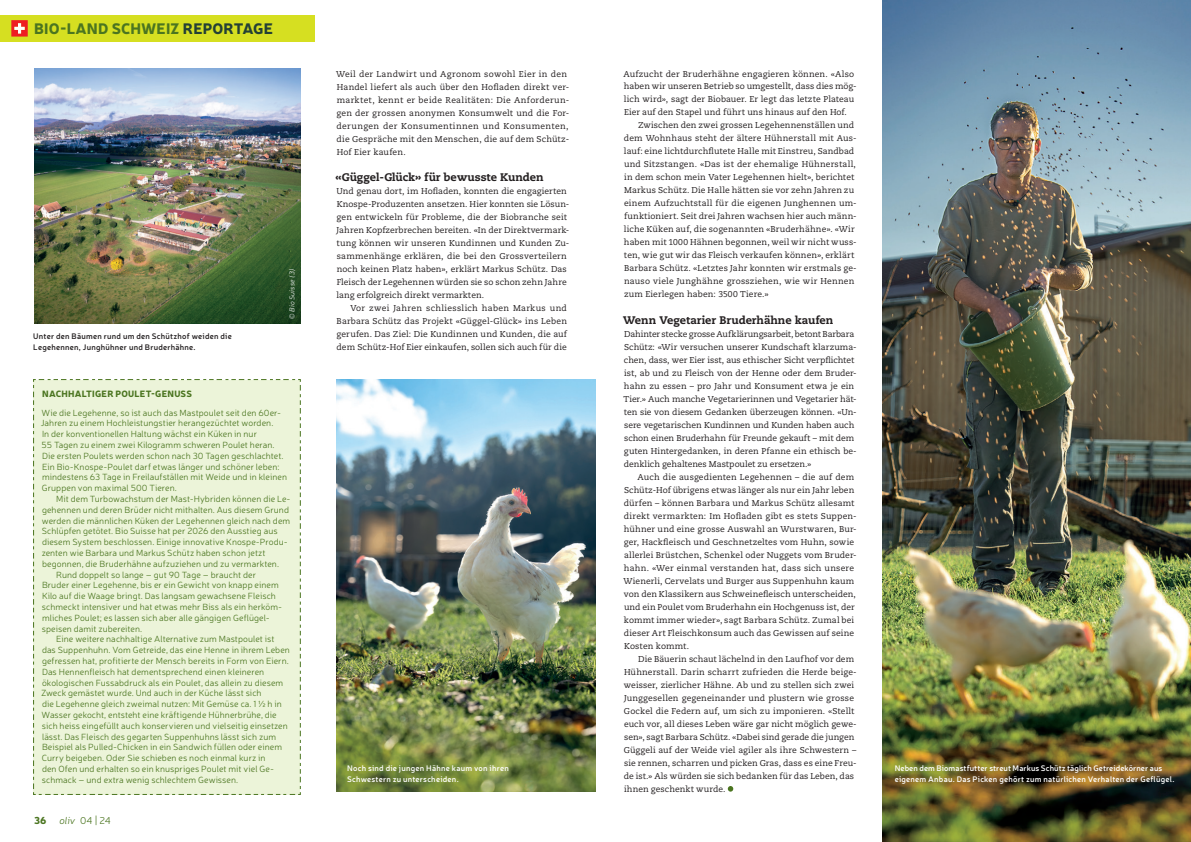
<style>
.page{position:relative;width:1191px;height:842px;background:#fff}
.page>*{position:absolute;margin:0;border:0;box-sizing:border-box;transform-origin:0 0}
.t1{font:900 15px "Neris";letter-spacing:.005em;color:#4b7520}
.t2{font:800 11px "Caecilia LT Std";letter-spacing:-.005em;color:#231f20}
.t3{font:300 10px "Neris";color:#4b7520}
.t4{font:900 10px "Neris";color:#4b7520}
.t5{font:300 9px/10.8px "Neris";letter-spacing:.005em;color:#4b7520}
.t6{font:900 9px "Neris";letter-spacing:.02em;color:#4b7520}
.t7{font:8.5px/13px "Caecilia LT Std";letter-spacing:.01em;color:#231f20}
.t8{font:8.5px/13px "Caecilia LT Std";letter-spacing:.03em;color:#231f20}
.t9{font:600 8px/11px "Neris";letter-spacing:.02em;color:#fff}
.t10{font:600 8px/11px "Neris";letter-spacing:.03em;color:#231f20}
.t11{font:italic 300 7px "Neris";letter-spacing:.02em;color:#fff}
.s1{color:#244035}
.s2{font-style:italic}
</style>
<div class="page">
<div style="left:0;top:15px;width:315px;height:27px;background:#d6df21"></div>
<svg style="left:11px;top:20px;width:17px;height:17px"></svg>
<div style="left:33px;top:379px;width:268px;height:416px;background:#ecf4d9"></div>
<svg style="left:728px;top:786px;width:5px;height:6px"></svg>
<img style="left:34px;top:69px;width:266px;height:255px">
<img style="left:336px;top:380px;width:259px;height:412px">
<img style="left:882px;top:0;width:309px;height:842px">
<h1 class="t1" style="left:34px;top:18px;width:240px">BIO-LAND SCHWEIZ <span class="s1">REPORTAGE</span></h1>
<h1 class="t1" style="left:34px;top:18px;width:106px">RUBRIK NAME</h1>
<p class="t7" style="left:623px;top:67px;width:235px">Aufzucht der Bruderhähne engagieren können. «Also haben wir unseren Betrieb so umgestellt, dass dies mög&shy;lich wird», sagt der Biobauer. Er legt das letzte Plateau Eier auf den Stapel und führt uns hinaus auf den Hof.</p>
<p class="t7" style="left:624px;top:119px;width:234px;text-indent:14px">Zwischen den zwei grossen Legehennenställen und dem Wohnhaus steht der ältere Hühnerstall mit Aus&shy;lauf: eine lichtdurchflutete Halle mit Einstreu, Sandbad und Sitzstangen. «Das ist der ehemalige Hühnerstall, in dem schon mein Vater Legehennen hielt», berichtet Markus Schütz. Die Halle hätten sie vor zehn Jahren zu einem Aufzuchtstall für die eigenen Junghennen um&shy;funktioniert. Seit drei Jahren wachsen hier auch männ&shy;liche Küken auf, die sogenannten «Bruderhähne». «Wir haben mit 1000 Hähnen begonnen, weil wir nicht wuss&shy;ten, wie gut wir das Fleisch verkaufen können», erklärt Barbara Schütz. «Letztes Jahr konnten wir erstmals ge&shy;nauso viele Junghähne grossziehen, wie wir Hennen zum Eierlegen haben: 3500 Tiere.»</p>
<p class="t2" style="left:623px;top:313px;width:212px">Wenn Vegetarier Bruderhähne kaufen</p>
<p class="t7" style="left:623px;top:327px;width:235px">Dahinter stecke grosse Aufklärungsarbeit, betont Barbara Schütz: «Wir versuchen unserer Kundschaft klarzuma&shy;chen, dass, wer Eier isst, aus ethischer Sicht verpflichtet ist, ab und zu Fleisch von der Henne oder dem Bruder&shy;hahn zu essen – pro Jahr und Konsument etwa je ein Tier.» Auch manche Vegetarierinnen und Vegetarier hät&shy;ten sie von diesem Gedanken überzeugen können. «Un&shy;sere vegetarischen Kundinnen und Kunden haben auch schon einen Bruderhahn für Freunde gekauft – mit dem guten Hintergedanken, in deren Pfanne ein ethisch be&shy;denklich gehaltenes Mastpoulet zu ersetzen.»</p>
<p class="t7" style="left:623px;top:470px;width:235px;text-indent:14px">Auch die ausgedienten Legehennen – die auf dem Schütz-Hof übrigens etwas länger als nur ein Jahr leben dürfen – können Barbara und Markus Schütz allesamt direkt vermarkten: Im Hofladen gibt es stets Suppen&shy;hühner und eine grosse Auswahl an Wurstwaren, Bur&shy;ger, Hackfleisch und Geschnetzeltes vom Huhn, sowie allerlei Brüstchen, Schenkel oder Nuggets vom Bruder&shy;hahn. «Wer einmal verstanden hat, dass sich unsere Wienerli, Cervelats und Burger aus Suppenhuhn kaum von den Klassikern aus Schweinefleisch unterscheiden, und ein Poulet vom Bruderhahn ein Hochgenuss ist, der kommt immer wieder», sagt Barbara Schütz. Zumal bei dieser Art Fleischkonsum auch das Gewissen auf seine Kosten kommt.</p>
<p class="t7" style="left:624px;top:652px;width:234px;text-indent:14px">Die Bäuerin schaut lächelnd in den Laufhof vor dem Hühnerstall. Darin scharrt zufrieden die Herde beige&shy;weisser, zierlicher Hähne. Ab und zu stellen sich zwei Junggesellen gegeneinander und plustern wie grosse Gockel die Federn auf, um sich zu imponieren. «Stellt euch vor, all dieses Leben wäre gar nicht möglich gewe&shy;sen», sagt Barbara Schütz. «Dabei sind gerade die jungen Güggeli auf der Weide viel agiler als ihre Schwestern – sie rennen, scharren und picken Gras, dass es eine Freu&shy;de ist.» Als würden sie sich bedanken für das Leben, das ihnen geschenkt wurde.</p>
<p class="t8" style="left:336px;top:67px;width:235px">Weil der Landwirt und Agronom sowohl Eier in den Handel liefert als auch über den Hofladen direkt ver&shy;marktet, kennt er beide Realitäten: Die Anforderun&shy;gen der grossen anonymen Konsumwelt und die For&shy;derungen der Konsumentinnen und Konsumenten, die Gespräche mit den Menschen, die auf dem Schütz-Hof Eier kaufen.</p>
<p class="t2" style="left:335px;top:170px;width:210px">«Güggel-Glück» für bewusste Kunden</p>
<p class="t7" style="left:336px;top:184px;width:234px">Und genau dort, im Hofladen, konnten die engagierten Knospe-Produzenten ansetzen. Hier konnten sie Lösun&shy;gen entwickeln für Probleme, die der Biobranche seit Jahren Kopfzerbrechen bereiten. «In der Direktvermark&shy;tung können wir unseren Kundinnen und Kunden Zu&shy;sammenhänge erklären, die bei den Grossverteilern noch keinen Platz haben», erklärt Markus Schütz. Das Fleisch der Legehennen würden sie so schon zehn Jahre lang erfolgreich direkt vermarkten.</p>
<p class="t7" style="left:336px;top:301px;width:232px;text-align:justify;text-indent:14px">Vor zwei Jahren schliesslich haben Markus und Barbara Schütz das Projekt «Güggel-Glück» ins Leben gerufen. Das Ziel: Die Kundinnen und Kunden, die auf dem Schütz-Hof Eier einkaufen, sollen sich auch für die</p>
<p class="t11" style="left:287px;top:319px;width:52px;rotate:-90deg">© Bio Suisse (3)</p>
<p class="t10" style="left:33px;top:330px;width:200px">Unter den Bäumen rund um den Schützhof weiden die<br>Legehennen, Junghühner und Bruderhähne.</p>
<p class="t6" style="left:42px;top:387px;width:151px">NACHHALTIGER POULET-GENUSS</p>
<p class="t5" style="left:41px;top:407px;width:248px">Wie die Legehenne, so ist auch das Mastpoulet seit den 60er-Jahren zu einem Hochleistungstier herangezüchtet worden.<br>In der konventionellen Haltung wächst ein Küken in nur<br>55 Tagen zu einem zwei Kilogramm schweren Poulet heran.<br>Die ersten Poulets werden schon nach 30 Tagen geschlachtet.<br>Ein Bio-Knospe-Poulet darf etwas länger und schöner leben: mindestens 63 Tage in Freilaufställen mit Weide und in kleinen Gruppen von maximal 500 Tieren.</p>
<p class="t5" style="left:56px;top:493px;width:236px">Mit dem Turbowachstum der Mast-Hybriden können die Le-</p>
<p class="t5" style="left:42px;top:504px;width:248px">gehennen und deren Brüder nicht mithalten. Aus diesem Grund</p>
<p class="t5" style="left:42px;top:515px;width:250px">werden die männlichen Küken der Legehennen gleich nach dem</p>
<p class="t5" style="left:42px;top:525px;width:237px">Schlüpfen getötet. Bio Suisse hat per 2026 den Ausstieg aus</p>
<p class="t5" style="left:42px;top:536px;width:247px">diesem System beschlossen. Einige innovative Knospe-Produ-</p>
<p class="t5" style="left:42px;top:547px;width:225px">zenten wie Barbara und Markus Schütz haben schon jetzt</p>
<p class="t5" style="left:42px;top:558px;width:238px">begonnen, die Bruderhähne aufzuziehen und zu vermarkten.</p>
<p class="t5" style="left:56px;top:569px;width:201px">Rund doppelt so lange – gut 90 Tage – braucht der</p>
<p class="t5" style="left:42px;top:579px;width:238px">Bruder einer Legehenne, bis er ein Gewicht von knapp einem</p>
<p class="t5" style="left:42px;top:590px;width:235px">Kilo auf die Waage bringt. Das langsam gewachsene Fleisch</p>
<p class="t5" style="left:42px;top:601px;width:242px">schmeckt intensiver und hat etwas mehr Biss als ein herköm-</p>
<p class="t5" style="left:42px;top:612px;width:229px">mliches Poulet; es lassen sich aber alle gängigen Geflügel-</p>
<p class="t5" style="left:42px;top:623px;width:102px">speisen damit zubereiten.</p>
<p class="t5" style="left:56px;top:633px;width:220px">Eine weitere nachhaltige Alternative zum Mastpoulet ist</p>
<p class="t5" style="left:42px;top:644px;width:249px">das Suppenhuhn. Vom Getreide, das eine Henne in ihrem Leben</p>
<p class="t5" style="left:42px;top:655px;width:248px">gefressen hat, profitierte der Mensch bereits in Form von Eiern.</p>
<p class="t5" style="left:42px;top:666px;width:224px">Das Hennenfleisch hat dementsprechend einen kleineren</p>
<p class="t5" style="left:42px;top:677px;width:243px">ökologischen Fussabdruck als ein Poulet, das allein zu diesem</p>
<p class="t5" style="left:41px;top:687px;width:222px">Zweck gemästet wurde. Und auch in der Küche lässt sich</p>
<p class="t5" style="left:42px;top:698px;width:241px">die Legehenne gleich zweimal nutzen: Mit Gemüse ca. 1 ½ h in</p>
<p class="t5" style="left:42px;top:709px;width:237px">Wasser gekocht, entsteht eine kräftigende Hühnerbrühe, die</p>
<p class="t5" style="left:42px;top:720px;width:247px">sich heiss eingefüllt auch konservieren und vielseitig einsetzen</p>
<p class="t5" style="left:42px;top:731px;width:235px">lässt. Das Fleisch des gegarten Suppenhuhns lässt sich zum</p>
<p class="t5" style="left:42px;top:741px;width:242px">Beispiel als Pulled-Chicken in ein Sandwich füllen oder einem</p>
<p class="t5" style="left:42px;top:752px;width:225px">Curry beigeben. Oder Sie schieben es noch einmal kurz in</p>
<p class="t5" style="left:42px;top:763px;width:233px">den Ofen und erhalten so ein knuspriges Poulet mit viel Ge-</p>
<p class="t5" style="left:42px;top:774px;width:198px">schmack – und extra wenig schlechtem Gewissen.</p>
<p class="t9" style="left:894px;top:762px;width:281px">Neben dem Biomastfutter streut Markus Schütz täglich Getreidekörner aus eigenem Anbau. Das Picken gehört zum natürlichen Verhalten der Geflügel.</p>
<p class="t9" style="left:347px;top:762px;width:163px">Noch sind die jungen Hähne kaum von ihren<br>Schwestern zu unterscheiden.</p>
<p class="t4" style="left:34px;top:813px;width:14px">36</p>
<p class="t3" style="left:60px;top:814px;width:53px"><span class="s2">oliv</span> 04 | 24</p>
</div>
